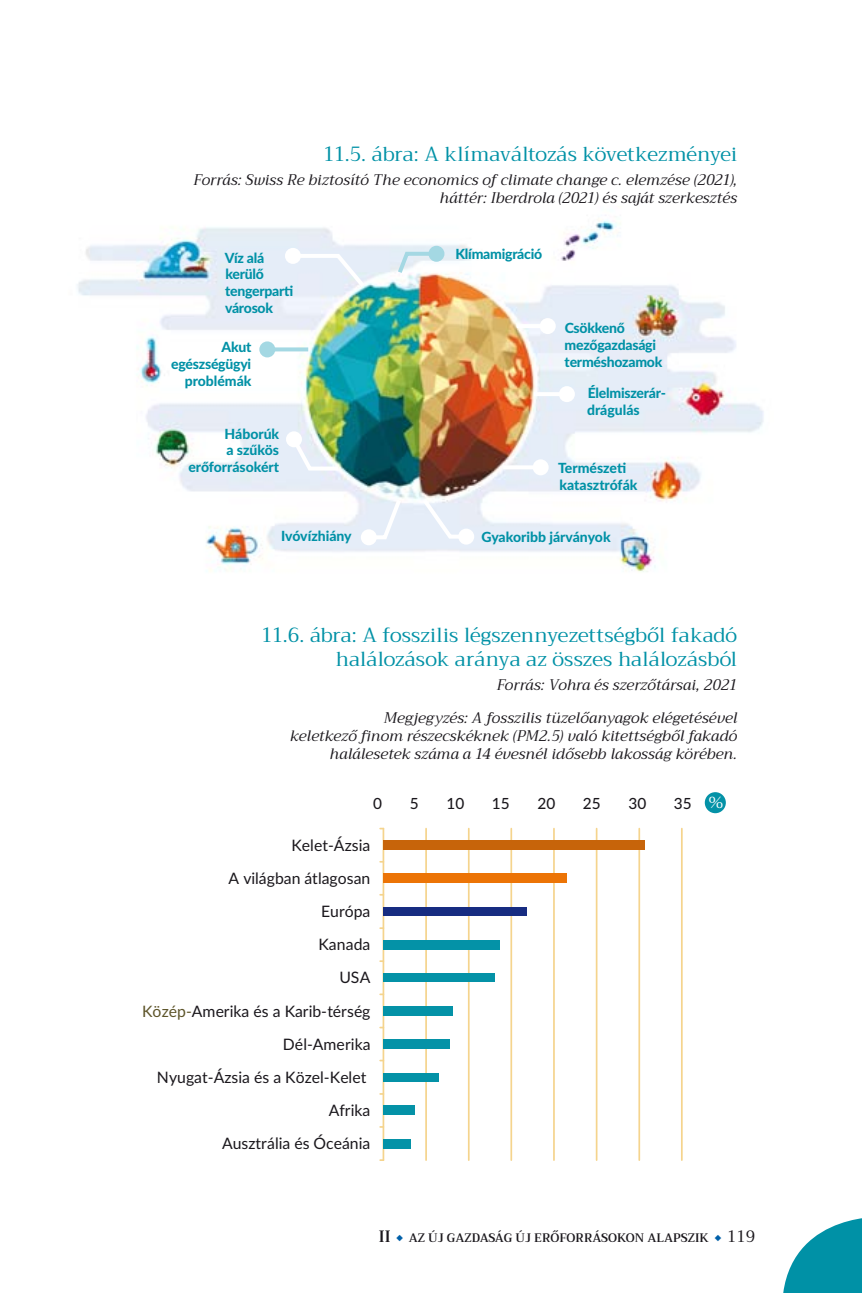
<style>
.page{position:relative;width:862px;height:1293px;background:#fff}
.page>*{position:absolute;margin:0;border:0;box-sizing:border-box;transform-origin:0 0}
.t1{font:20px/24px "Trirong";color:#0091a6;text-align:right}
.t2{font:15.8px "Lato";color:#1a171c}
.t3{font:500 15.4px "Lato";color:#1a171c}
.t4{font:italic 15px/18px "Trirong";letter-spacing:.015em;color:#1a171c;text-align:right}
.t5{font:800 14px/16.8px "Lato";letter-spacing:-.015em;color:#0091a6}
.t6{font:600 12px "Trirong";color:#1a171c}
.s1{font-family:"Trirong";font-weight:400;font-size:15.8px;color:#fff}
.s2{color:#5d5429}
.s3{font-size:16px}
.s4{color:#0060a9}
.s5{font-weight:400;font-size:16px}
</style>
<div class="page">
<svg style="left:783px;top:1218px;width:79px;height:75px"></svg>
<img style="left:77px;top:215px;width:687px;height:357px">
<hr style="left:425px;top:828px;width:2px;height:332px;background:#f5d48d">
<hr style="left:468px;top:828px;width:1px;height:332px;background:#f5d48d">
<hr style="left:510px;top:828px;width:2px;height:332px;background:#f5d48d">
<hr style="left:553px;top:828px;width:2px;height:332px;background:#f5d48d">
<hr style="left:596px;top:828px;width:1px;height:332px;background:#f5d48d">
<hr style="left:638px;top:828px;width:2px;height:332px;background:#f5d48d">
<hr style="left:681px;top:828px;width:1px;height:332px;background:#f5d48d">
<hr style="left:382px;top:828px;width:2px;height:332px;background:#f5d48d">
<div style="left:383px;top:840px;width:262px;height:10px;background:#c7640a"></div>
<div style="left:383px;top:874px;width:184px;height:9px;background:#ec7406"></div>
<div style="left:383px;top:907px;width:143px;height:9px;background:#172c81"></div>
<div style="left:383px;top:940px;width:116px;height:9px;background:#0492a7"></div>
<div style="left:383px;top:973px;width:112px;height:9px;background:#0492a7"></div>
<div style="left:383px;top:1006px;width:70px;height:9px;background:#0492a7"></div>
<div style="left:383px;top:1039px;width:67px;height:9px;background:#0492a7"></div>
<div style="left:383px;top:1073px;width:56px;height:8px;background:#0492a7"></div>
<div style="left:383px;top:1106px;width:32px;height:9px;background:#0492a7"></div>
<div style="left:383px;top:1139px;width:28px;height:9px;background:#0492a7"></div>
<div style="left:705px;top:792px;width:21px;height:21px;background:#0492a7;border-radius:50%"></div>
<svg style="left:288px;top:434px;width:54px;height:38px"></svg>
<div style="left:286px;top:431px;width:16px;height:16px;background:#fff;border-radius:50%"></div>
<hr style="left:517px;top:324px;width:31px;height:4px;background:#fff">
<div style="left:540px;top:318px;width:16px;height:16px;background:#fff;border-radius:50%"></div>
<svg style="left:395px;top:250px;width:45px;height:27px"></svg>
<div style="left:428px;top:246px;width:16px;height:16px;background:#a4d8e3;border-radius:50%"></div>
<svg style="left:275px;top:347px;width:33px;height:4px"></svg>
<div style="left:259px;top:341px;width:16px;height:16px;background:#a4d8e3;border-radius:50%"></div>
<svg style="left:289px;top:252px;width:79px;height:39px;background:#e6eef7"></svg>
<div style="left:285px;top:248px;width:16px;height:16px;background:#fff;border-radius:50%"></div>
<svg style="left:365px;top:495px;width:39px;height:46px"></svg>
<div style="left:361px;top:529px;width:16px;height:16px;background:#fff;border-radius:50%"></div>
<svg style="left:419px;top:495px;width:51px;height:45px"></svg>
<div style="left:458px;top:528px;width:16px;height:16px;background:#fff;border-radius:50%"></div>
<hr style="left:503px;top:465px;width:38px;height:4px;background:#fff">
<div style="left:533px;top:459px;width:16px;height:16px;background:#fff;border-radius:50%"></div>
<hr style="left:534px;top:392px;width:33px;height:4px;background:#fff">
<div style="left:559px;top:386px;width:16px;height:16px;background:#fff;border-radius:50%"></div>
<h1 class="t1" style="left:323px;top:143px;width:415px">11.5. ábra: A klímaváltozás következményei</h1>
<p class="t4" style="left:194px;top:172px;width:545px">Forrás: Swiss Re biztosító The economics of climate change c. elemzése (2021), háttér: Iberdrola (2021) és saját szerkesztés</p>
<p class="t5" style="left:225px;top:249px;width:70px">Víz alá kerülő tengerparti városok</p>
<p class="t5" style="left:171px;top:338px;width:82px;text-align:right">Akut egészségügyi problémák</p>
<p class="t5" style="left:188px;top:424px;width:92px;text-align:right">Háborúk<br>a szűkös erőforrásokért</p>
<p class="t5" style="left:281px;top:526px;width:72px">Ivóvízhiány</p>
<p class="t5" style="left:455px;top:245px;width:88px">Klímamigráció</p>
<p class="t5" style="left:564px;top:319px;width:99px">Csökkenő mezőgazdasági terméshozamok</p>
<p class="t5" style="left:587px;top:384px;width:80px">Élelmiszerár&shy;drágulás</p>
<p class="t5" style="left:558px;top:458px;width:81px">Természeti katasztrófák</p>
<p class="t5" style="left:481px;top:528px;width:131px">Gyakoribb járványok</p>
<h1 class="t1" style="left:261px;top:623px;width:477px">11.6. ábra: A fosszilis légszennyezettségből fakadó halálozások aránya az összes halálozásból</h1>
<p class="t4" style="left:497px;top:676px;width:242px">Forrás: Vohra és szerzőtársai, 2021</p>
<p class="t4" style="left:290px;top:709px;width:449px">Megjegyzés: A fosszilis tüzelőanyagok elégetésével<br>keletkező finom részecskéknek (PM2.5) való kitettségből fakadó halálesetek száma a 14 évesnél idősebb lakosság körében.</p>
<p class="t3" style="left:373px;top:792px;width:10px">0</p>
<p class="t3" style="left:410px;top:792px;width:10px">5</p>
<p class="t3" style="left:446px;top:792px;width:19px">10</p>
<p class="t3" style="left:492px;top:792px;width:19px">15</p>
<p class="t3" style="left:537px;top:792px;width:19px">20</p>
<p class="t3" style="left:583px;top:792px;width:19px">25</p>
<p class="t3" style="left:628px;top:792px;width:19px">30</p>
<p class="t3" style="left:674px;top:792px;width:51px">35 <span class="s1">%</span></p>
<p class="t2" style="left:291px;top:834px;width:80px">Kelet-Ázsia</p>
<p class="t2" style="left:228px;top:867px;width:143px">A világban átlagosan</p>
<p class="t2" style="left:321px;top:900px;width:51px">Európa</p>
<p class="t2" style="left:318px;top:933px;width:53px">Kanada</p>
<p class="t2" style="left:339px;top:966px;width:32px">USA</p>
<p class="t2" style="left:142px;top:999px;width:230px"><span class="s2">Közép-</span>Amerika és a Karib-térség</p>
<p class="t2" style="left:283px;top:1033px;width:89px">Dél-Amerika</p>
<p class="t2" style="left:157px;top:1066px;width:211px">Nyugat-Ázsia és a Közel-Kelet</p>
<p class="t2" style="left:329px;top:1099px;width:43px">Afrika</p>
<p class="t2" style="left:222px;top:1132px;width:150px">Ausztrália és Óceánia</p>
<p class="t6" style="left:379px;top:1228px;width:378px"><span class="s3">II</span> <span class="s4">◆</span> AZ ÚJ GAZDASÁG ÚJ ERŐFORRÁSOKON ALAPSZIK <span class="s4">◆</span> <span class="s5">119</span></p>
</div>
